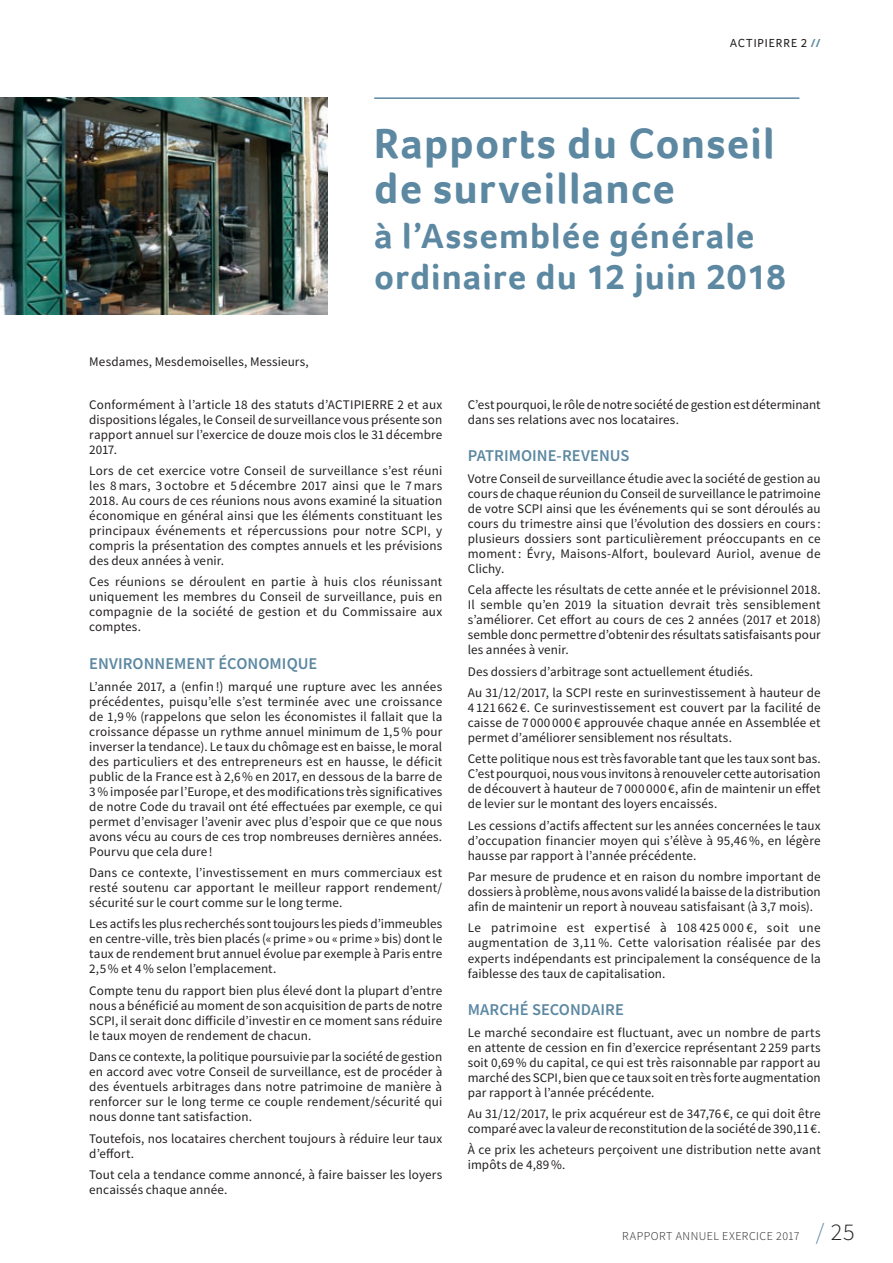
<style>
.page{position:relative;width:893px;height:1263px;background:#fff}
.page>*{position:absolute;margin:0;border:0;box-sizing:border-box;transform-origin:0 0}
.t1{font:700 43.5px/45px "Foco";letter-spacing:.025em;color:#5c88a2}
.t2{font:700 36px/40.5px "Foco";letter-spacing:.03em;color:#5c88a2}
.t3{font:600 16.5px "Source Sans Pro";letter-spacing:-.005em;color:#5c88a2}
.t4{font:13.2px/15px "Source Sans Pro";letter-spacing:.01em;color:#231f20;text-align:justify}
.t5{font:300 12px "Source Sans Pro";letter-spacing:.035em;color:#231f20}
.t6{font:12px "Foco";letter-spacing:.08em;color:#231f20}
.s1{font-weight:700;color:#5c88a2}
.s2{font-size:24px;color:#5c88a2}
.s3{font-size:24px}
</style>
<div class="page">
<img style="left:0;top:98px;width:327px;height:217px">
<hr style="left:374px;top:97px;width:425px;height:2px;background:#5c88a2">
<p class="t6" style="left:730px;top:35px;width:92px">ACTIPIERRE 2 <span class="s1">//</span></p>
<h1 class="t1" style="left:374px;top:121px;width:402px">Rapports du Conseil de surveillance</h1>
<h2 class="t2" style="left:374px;top:216px;width:414px">à l’Assemblée générale ordinaire du 12 juin 2018</h2>
<p class="t4" style="left:89px;top:354px;width:221px">Mesdames, Mesdemoiselles, Messieurs,</p>
<p class="t4" style="left:89px;top:397px;width:354px">Conformément à l’article 18 des statuts d’ACTIPIERRE 2 et aux dispositions légales, le Conseil de surveillance vous présente son rapport annuel sur l’exercice de douze mois clos le 31 décembre 2017.</p>
<p class="t4" style="left:89px;top:463px;width:354px">Lors de cet exercice votre Conseil de surveillance s’est réuni les 8 mars, 3 octobre et 5 décembre 2017 ainsi que le 7 mars 2018. Au cours de ces réunions nous avons examiné la situation économique en général ainsi que les éléments constituant les principaux événements et répercussions pour notre SCPI, y compris la présentation des comptes annuels et les prévisions des deux années à venir.</p>
<p class="t4" style="left:89px;top:574px;width:354px">Ces réunions se déroulent en partie à huis clos réunissant uniquement les membres du Conseil de surveillance, puis en compagnie de la société de gestion et du Commissaire aux comptes.</p>
<p class="t3" style="left:89px;top:653px;width:20px">ENVIRONNEMENT</p>
<p class="t3" style="left:219px;top:653px;width:11px">ÉCONOMI</p>
<p class="t3" style="left:287px;top:653px;width:21px">QUE</p>
<p class="t4" style="left:89px;top:678px;width:354px">L’année 2017, a (enfin !) marqué une rupture avec les années précédentes, puisqu’elle s’est terminée avec une croissance de 1,9 % (rappelons que selon les économistes il fallait que la croissance dépasse un rythme annuel minimum de 1,5 % pour inverser la tendance). Le taux du chômage est en baisse, le moral des particuliers et des entrepreneurs est en hausse, le déficit public de la France est à 2,6 % en 2017, en dessous de la barre de 3 % imposée par l’Europe, et des modifications très significatives de notre Code du travail ont été effectuées par exemple, ce qui permet d’envisager l’avenir avec plus d’espoir que ce que nous avons vécu au cours de ces trop nombreuses dernières années.<br>Pourvu que cela dure !</p>
<p class="t4" style="left:89px;top:865px;width:354px">Dans ce contexte, l’investissement en murs commerciaux est resté soutenu car apportant le meilleur rapport rendement/ sécurité sur le court comme sur le long terme.</p>
<p class="t4" style="left:89px;top:916px;width:354px">Les actifs les plus recherchés sont toujours les pieds d’immeubles en centre-ville, très bien placés (« prime » ou « prime » bis) dont le taux de rendement brut annuel évolue par exemple à Paris entre 2,5 % et 4 % selon l’emplacement.</p>
<p class="t4" style="left:89px;top:983px;width:354px">Compte tenu du rapport bien plus élevé dont la plupart d’entre nous a bénéficié au moment de son acquisition de parts de notre SCPI, il serait donc difficile d’investir en ce moment sans réduire le taux moyen de rendement de chacun.</p>
<p class="t4" style="left:89px;top:1049px;width:354px">Dans ce contexte, la politique poursuivie par la société de gestion en accord avec votre Conseil de surveillance, est de procéder à des éventuels arbitrages dans notre patrimoine de manière à renforcer sur le long terme ce couple rendement/sécurité qui nous donne tant satisfaction.</p>
<p class="t4" style="left:89px;top:1130px;width:354px">Toutefois, nos locataires cherchent toujours à réduire leur taux d’effort.</p>
<p class="t4" style="left:89px;top:1167px;width:354px">Tout cela a tendance comme annoncé, à faire baisser les loyers encaissés chaque année.</p>
<p class="t4" style="left:468px;top:397px;width:354px">C’est pourquoi, le rôle de notre société de gestion est déterminant dans ses relations avec nos locataires.</p>
<p class="t3" style="left:468px;top:445px;width:19px">PATRIMOINE</p>
<p class="t3" style="left:556px;top:445px;width:16px">-REVENUS</p>
<p class="t4" style="left:468px;top:471px;width:354px">Votre Conseil de surveillance étudie avec la société de gestion au cours de chaque réunion du Conseil de surveillance le patrimoine de votre SCPI ainsi que les événements qui se sont déroulés au cours du trimestre ainsi que l’évolution des dossiers en cours : plusieurs dossiers sont particulièrement préoccupants en ce moment: Évry, Maisons-Alfort, boulevard Auriol, avenue de Clichy.</p>
<p class="t4" style="left:468px;top:582px;width:354px">Cela affecte les résultats de cette année et le prévisionnel 2018.<br>Il semble qu’en 2019 la situation devrait très sensiblement s’améliorer. Cet effort au cours de ces 2 années (2017 et 2018) semble donc permettre d’obtenir des résultats satisfaisants pour les années à venir.</p>
<p class="t4" style="left:468px;top:660px;width:354px;line-height:21.5px">Des dossiers d’arbitrage sont actuellement étudiés.<br>Au 31/12/2017, la SCPI reste en surinvestissement à hauteur de</p>
<p class="t4" style="left:468px;top:700px;width:354px">4 121 662 €. Ce surinvestissement est couvert par la facilité de caisse de 7 000 000 € approuvée chaque année en Assemblée et permet d’améliorer sensiblement nos résultats.</p>
<p class="t4" style="left:468px;top:751px;width:355px">Cette politique nous est très favorable tant que les taux sont bas.<br>C’est pourquoi, nous vous invitons à renouveler cette autorisation de découvert à hauteur de 7 000 000 €, afin de maintenir un effet de levier sur le montant des loyers encaissés.</p>
<p class="t4" style="left:468px;top:818px;width:354px">Les cessions d’actifs affectent sur les années concernées le taux d’occupation financier moyen qui s’élève à 95,46 %, en légère hausse par rapport à l’année précédente.</p>
<p class="t4" style="left:468px;top:869px;width:355px">Par mesure de prudence et en raison du nombre important de dossiers à problème, nous avons validé la baisse de la distribution afin de maintenir un report à nouveau satisfaisant (à 3,7 mois).</p>
<p class="t4" style="left:468px;top:920px;width:354px">Le patrimoine est expertisé à 108 425 000 €, soit une augmentation de 3,11 %. Cette valorisation réalisée par des experts indépendants est principalement la conséquence de la faiblesse des taux de capitalisation.</p>
<p class="t3" style="left:468px;top:999px;width:75px">MARCHÉ SECONDAIRE</p>
<p class="t4" style="left:468px;top:1024px;width:354px">Le marché secondaire est fluctuant, avec un nombre de parts en attente de cession en fin d’exercice représentant 2259 parts soit 0,69 % du capital, ce qui est très raisonnable par rapport au marché des SCPI, bien que ce taux soit en très forte augmentation par rapport à l’année précédente.</p>
<p class="t4" style="left:468px;top:1106px;width:354px">Au 31/12/2017, le prix acquéreur est de 347,76 €, ce qui doit être comparé avec la valeur de reconstitution de la société de 390,11 €.</p>
<p class="t4" style="left:468px;top:1142px;width:354px">À ce prix les acheteurs perçoivent une distribution nette avant impôts de 4,89 %.</p>
<p class="t5" style="left:622px;top:1228px;width:234px">RAPPORT ANNUEL EXERCICE 2017 <span class="s2">/</span> <span class="s3">25</span></p>
</div>
